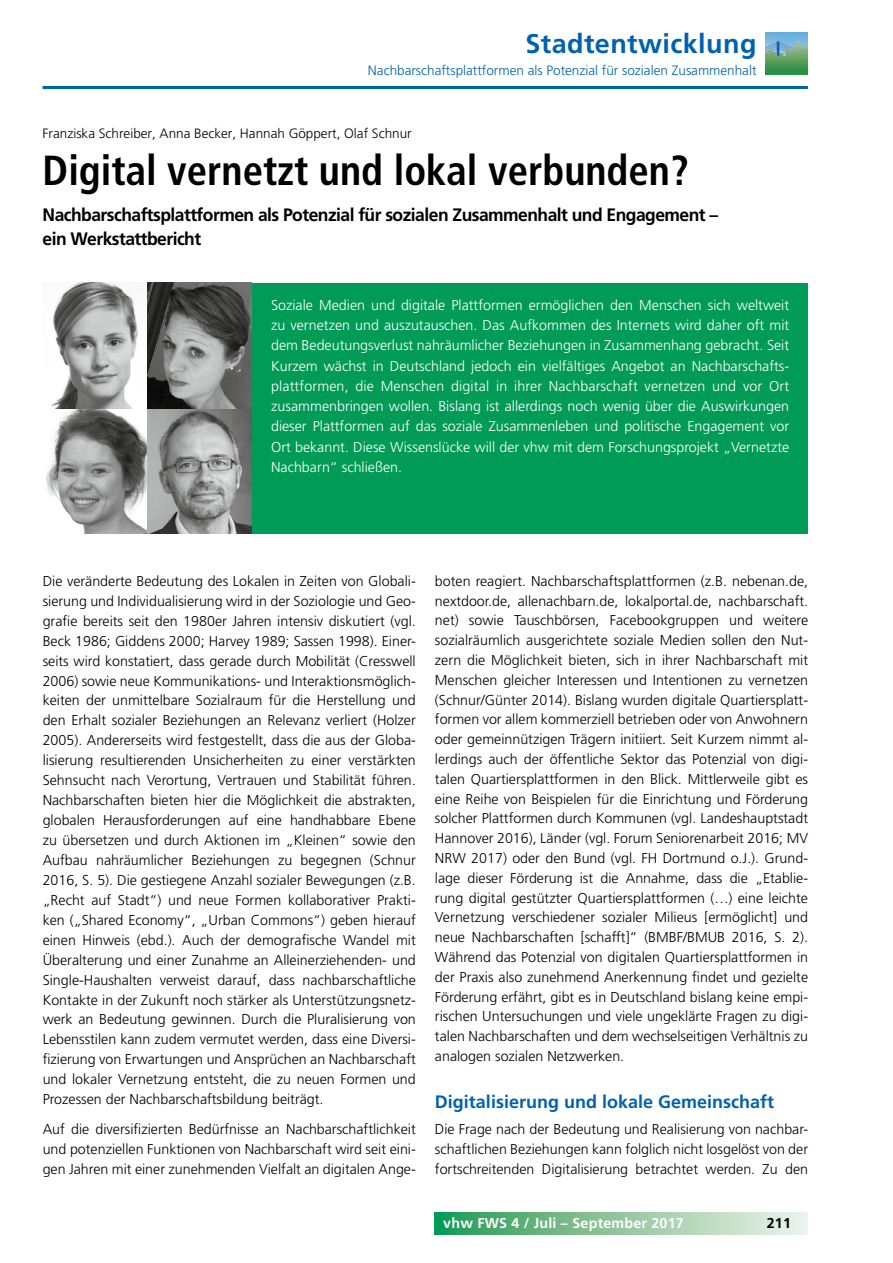
<style>
.page{position:relative;width:893px;height:1263px;background:#fff}
.page>*{position:absolute;margin:0;border:0;box-sizing:border-box;transform-origin:0 0}
.t1{font:700 condensed 42px "Frutiger LT";color:#000}
.t2{font:700 27px "Frutiger LT";letter-spacing:.015em;color:#0062ae}
.t3{font:700 18px/24px "Frutiger LT";letter-spacing:-.03em;color:#000}
.t4{font:700 18px "Frutiger LT";color:#0062ae}
.t5{font:300 14.25px/20px "Frutiger LT";color:#000;text-align:justify}
.t6{font:300 14.25px/20.2px "Frutiger LT";color:#fff;text-align:justify}
.t7{font:700 14.25px "Frutiger LT";letter-spacing:.015em;color:#fff}
.t8{font:700 14.25px "Frutiger LT";color:#000}
.t9{font:300 13.5px "Frutiger LT";color:#0062ae}
.t10{font:300 13.5px "Frutiger CE";color:#000}
</style>
<div class="page">
<hr style="left:43px;top:86px;width:765px;height:3px;background:#0062ae">
<svg style="left:435px;top:1213px;width:373px;height:21px;background:#8ec69f"></svg>
<img style="left:766px;top:32px;width:42px;height:43px">
<div style="left:43px;top:283px;width:765px;height:250px;background:#009b56"></div>
<img style="left:43px;top:283px;width:209px;height:250px">
<h2 class="t2" style="left:525px;top:28px;width:233px">Stadtentwicklung</h2>
<p class="t9" style="left:368px;top:62px;width:390px">Nachbarschaftsplattformen als Potenzial für sozialen Zusammenhalt</p>
<p class="t10" style="left:43px;top:126px;width:371px">Franziska Schreiber, Anna Becker, Hannah Göppert, Olaf Schnur</p>
<h1 class="t1" style="left:43px;top:145px;width:648px">Digital vernetzt und lokal verbunden?</h1>
<p class="t3" style="left:43px;top:203px;width:677px">Nachbarschaftsplattformen als Potenzial für sozialen Zusammenhalt und Engagement – ein Werkstattbericht</p>
<p class="t6" style="left:271px;top:295px;width:520px">Soziale Medien und digitale Plattformen ermöglichen den Menschen sich weltweit zu vernetzen und auszutauschen. Das Aufkommen des Internets wird daher oft mit dem Bedeutungsverlust nahräumlicher Beziehungen in Zusammenhang gebracht. Seit Kurzem wächst in Deutschland jedoch ein vielfältiges Angebot an Nachbarschafts&shy;plattformen, die Menschen digital in ihrer Nachbarschaft vernetzen und vor Ort zusammenbringen wollen. Bislang ist allerdings noch wenig über die Auswirkungen dieser Plattformen auf das soziale Zusammenleben und politische Engagement vor Ort bekannt. Diese Wissenslücke will der vhw mit dem Forschungsprojekt „Vernetzte Nachbarn“ schließen.</p>
<p class="t5" style="left:43px;top:571px;width:375px">Die veränderte Bedeutung des Lokalen in Zeiten von Globali&shy;sierung und Individualisierung wird in der Soziologie und Geo&shy;grafie bereits seit den 1980er Jahren intensiv diskutiert (vgl.<br>Beck 1986; Giddens 2000; Harvey 1989; Sassen 1998). Einer&shy;seits wird konstatiert, dass gerade durch Mobilität (Cresswell 2006) sowie neue Kommunikations- und Interaktionsmöglich&shy;keiten der unmittelbare Sozialraum für die Herstellung und den Erhalt sozialer Beziehungen an Relevanz verliert (Holzer 2005). Andererseits wird festgestellt, dass die aus der Globa&shy;lisierung resultierenden Unsicherheiten zu einer verstärkten Sehnsucht nach Verortung, Vertrauen und Stabilität führen.<br>Nachbarschaften bieten hier die Möglichkeit die abstrakten, globalen Herausforderungen auf eine handhabbare Ebene zu übersetzen und durch Aktionen im „Kleinen“ sowie den Aufbau nahräumlicher Beziehungen zu begegnen (Schnur 2016, S. 5). Die gestiegene Anzahl sozialer Bewegungen (z.B. „Recht auf Stadt“) und neue Formen kollaborativer Prakti&shy;ken („Shared Economy“, „Urban Commons“) geben hierauf einen Hinweis (ebd.). Auch der demografische Wandel mit Überalterung und einer Zunahme an Alleinerziehenden- und Single-Haushalten verweist darauf, dass nachbarschaftliche Kontakte in der Zukunft noch stärker als Unterstützungsnetz&shy;werk an Bedeutung gewinnen. Durch die Pluralisierung von Lebensstilen kann zudem vermutet werden, dass eine Diversi&shy;fizierung von Erwartungen und Ansprüchen an Nachbarschaft und lokaler Vernetzung entsteht, die zu neuen Formen und Prozessen der Nachbarschaftsbildung beiträgt.</p>
<p class="t5" style="left:43px;top:1119px;width:375px">Auf die diversifizierten Bedürfnisse an Nachbarschaftlichkeit und potenziellen Funktionen von Nachbarschaft wird seit eini&shy;gen Jahren mit einer zunehmenden Vielfalt an digitalen Ange-</p>
<p class="t5" style="left:435px;top:571px;width:375px">boten reagiert. Nachbarschaftsplattformen (z.B. nebenan.de, nextdoor.de, allenachbarn.de, lokalportal.de, nachbarschaft. net) sowie Tauschbörsen, Facebookgruppen und weitere sozialräumlich ausgerichtete soziale Medien sollen den Nut&shy;zern die Möglichkeit bieten, sich in ihrer Nachbarschaft mit Menschen gleicher Interessen und Intentionen zu vernetzen (Schnur/Günter 2014). Bislang wurden digitale Quartiersplatt&shy;formen vor allem kommerziell betrieben oder von Anwohnern oder gemeinnützigen Trägern initiiert. Seit Kurzem nimmt al&shy;lerdings auch der öffentliche Sektor das Potenzial von digi&shy;talen Quartiersplattformen in den Blick. Mittlerweile gibt es eine Reihe von Beispielen für die Einrichtung und Förderung solcher Plattformen durch Kommunen (vgl. Landeshauptstadt Hannover 2016), Länder (vgl. Forum Seniorenarbeit 2016; MV NRW 2017) oder den Bund (vgl. FH Dortmund o.J.). Grund&shy;lage dieser Förderung ist die Annahme, dass die „Etablie&shy;rung digital gestützter Quartiersplattformen (…) eine leichte Vernetzung verschiedener sozialer Milieus [ermöglicht] und neue Nachbarschaften [schafft]“ (BMBF/BMUB 2016, S. 2).<br>Während das Potenzial von digitalen Quartiersplattformen in der Praxis also zunehmend Anerkennung findet und gezielte Förderung erfährt, gibt es in Deutschland bislang keine empi&shy;rischen Untersuchungen und viele ungeklärte Fragen zu digi&shy;talen Nachbarschaften und dem wechselseitigen Verhältnis zu analogen sozialen Netzwerken.</p>
<p class="t4" style="left:435px;top:1091px;width:341px">Digitalisierung und lokale Gemeinschaft</p>
<p class="t5" style="left:435px;top:1119px;width:375px">Die Frage nach der Bedeutung und Realisierung von nachbar&shy;schaftlichen Beziehungen kann folglich nicht losgelöst von der fortschreitenden Digitalisierung betrachtet werden. Zu den</p>
<p class="t7" style="left:443px;top:1215px;width:242px">vhw FWS 4 / Juli – September 2017</p>
<p class="t8" style="left:767px;top:1214px;width:26px">211</p>
</div>
